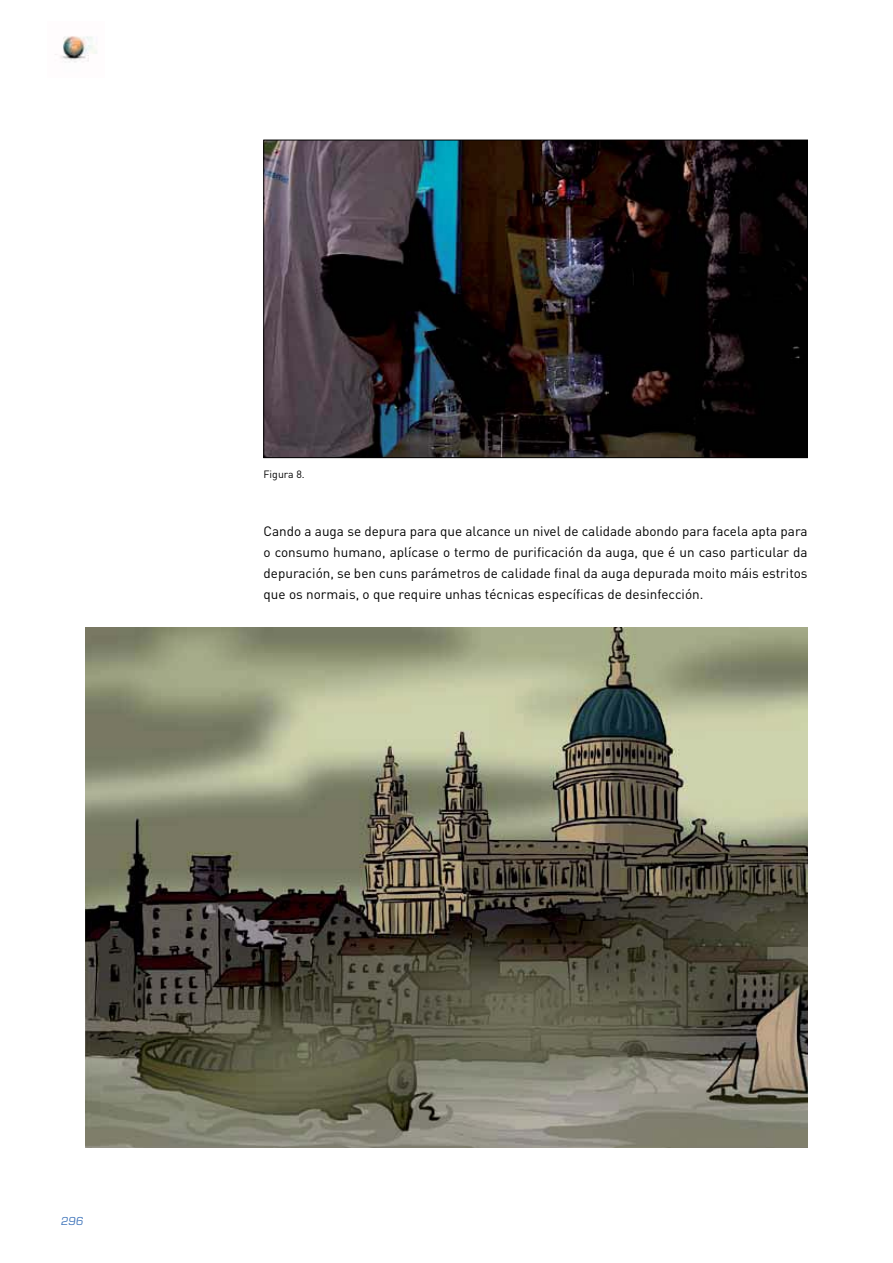
<style>
.page{position:relative;width:893px;height:1263px;background:#fff}
.page>*{position:absolute;margin:0;border:0;box-sizing:border-box;transform-origin:0 0}
.t1{font:13.5px/21px "DIN";color:#000;text-align:justify}
.t2{font:12px "Eurostile";color:#3e74ba}
.t3{font:10.5px "DIN";color:#000}
</style>
<div class="page">
<img style="left:55px;top:36px;width:42px;height:26px">
<img style="left:266px;top:142px;width:540px;height:314px">
<img style="left:85px;top:628px;width:723px;height:520px">
<p class="t3" style="left:264px;top:470px;width:43px">Figura 8.</p>
<p class="t1" style="left:264px;top:522px;width:546px">Cando a auga se depura para que alcance un nivel de calidade abondo para facela apta para o consumo humano, aplícase o termo de purificación da auga, que é un caso particular da depuración, se ben cuns parámetros de calidade final da auga depurada moito máis estritos que os normais, o que require unhas técnicas específicas de desinfección.</p>
<p class="t2" style="left:61px;top:1213px;width:25px">296</p>
</div>
